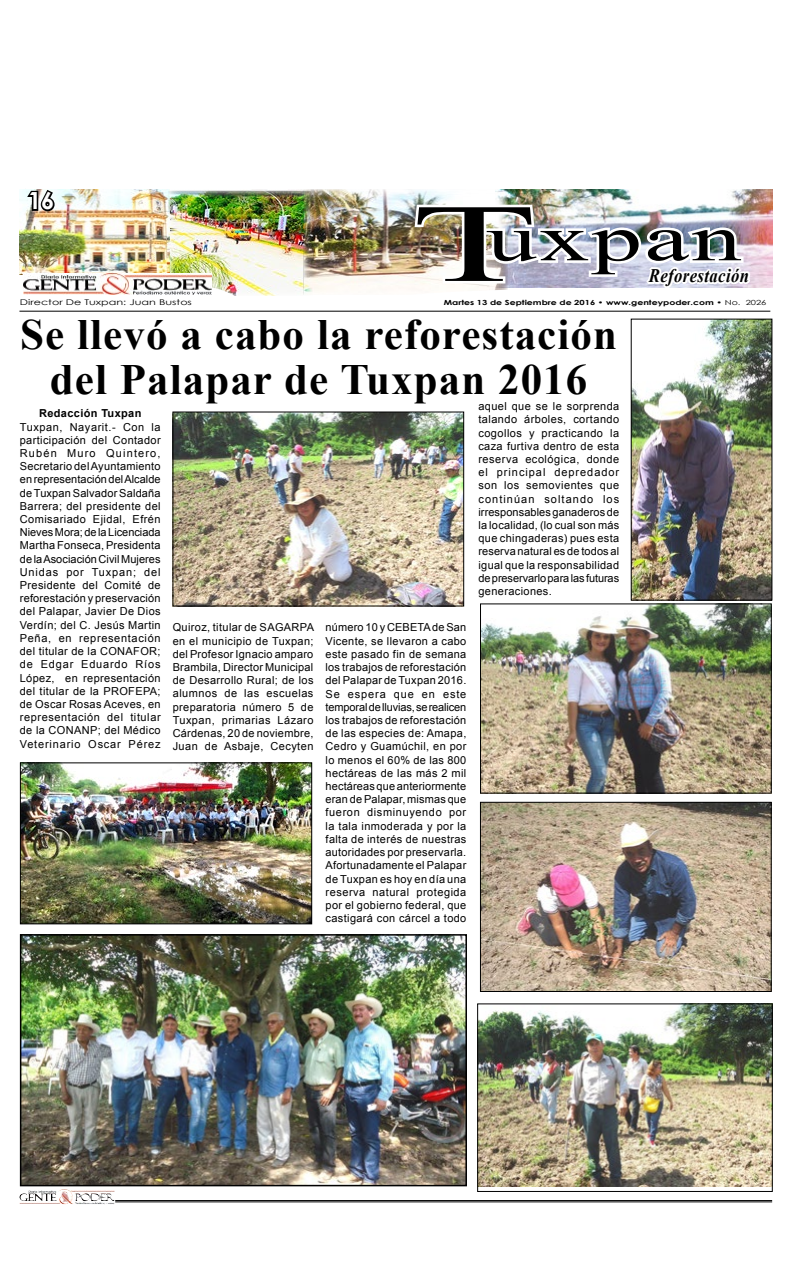
<style>
.page{position:relative;width:792px;height:1276px;background:#fff}
.page>*{position:absolute;margin:0;border:0;box-sizing:border-box;transform-origin:0 0}
.t1{font:111.2px "Times New Roman";color:#000;scale:1.85 1}
.t2{font:65.6px "Times New Roman";letter-spacing:.025em;color:#000;scale:1.53 1}
.t3{font:700 43.2px/44.5px "Times New Roman";letter-spacing:.025em;color:#000;text-align:center}
.t4{font:700 25.2px "Century Gothic";color:#fff;scale:1.14 1}
.t5{font:700 23.6px "Century Gothic";color:#fff}
.t6{font:italic 700 19.2px "Times New Roman";letter-spacing:.025em;color:#000;scale:.87 1}
.t7{font:11px/13.2px "Arial";letter-spacing:.035em;color:#000;text-align:justify}
.t8{font:700 11px "Arial";letter-spacing:.035em;color:#000}
.t9{font:7.9px "Century Gothic";color:#000;scale:1.41 1}
.t10{font:700 7px "Century Gothic";color:#000;scale:1.33 1}
.s1{font-weight:400}
</style>
<div class="page">
<img style="left:58px;top:1189px;width:14px;height:12px">
<hr style="left:115px;top:1200px;width:657px;height:1px;background:#000">
<hr style="left:115px;top:1201px;width:657px;height:1px;background:#000">
<img style="left:20px;top:189px;width:149px;height:86px">
<img style="left:169px;top:189px;width:134px;height:107px">
<svg style="left:19px;top:278px;width:218px;height:33px"></svg>
<img style="left:23px;top:274px;width:189px;height:21px">
<img style="left:507px;top:189px;width:265px;height:4px">
<img style="left:303px;top:189px;width:204px;height:106px">
<hr style="left:19px;top:311px;width:751px;height:1px;background:#000">
<svg style="left:19px;top:189px;width:42px;height:42px"></svg>
<img style="left:382px;top:193px;width:391px;height:138px">
<img style="left:479px;top:1005px;width:292px;height:181px">
<div style="left:477px;top:1003px;width:296px;height:189px;border:1px solid #000"></div>
<img style="left:175px;top:414px;width:287px;height:190px">
<div style="left:173px;top:412px;width:291px;height:194px;border:1px solid #000"></div>
<img style="left:482px;top:605px;width:288px;height:186px">
<div style="left:480px;top:603px;width:292px;height:190px;border:1px solid #000"></div>
<img style="left:482px;top:804px;width:288px;height:186px">
<div style="left:480px;top:802px;width:292px;height:190px;border:1px solid #000"></div>
<img style="left:23px;top:937px;width:441px;height:246px">
<div style="left:20px;top:934px;width:447px;height:252px;border:2px solid #000"></div>
<img style="left:633px;top:321px;width:137px;height:277px">
<div style="left:631px;top:319px;width:141px;height:281px;border:1px solid #000"></div>
<img style="left:22px;top:764px;width:288px;height:158px">
<div style="left:20px;top:762px;width:292px;height:162px;border:1px solid #000"></div>
<h3 class="t5" style="left:28px;top:183px;width:28px">16</h3>
<h3 class="t4" style="left:20px;top:188px;width:30px">16</h3>
<p class="t9" style="left:20px;top:297px;width:123px">Director De Tuxpan: Juan Bustos</p>
<h1 class="t1" style="left:411px;top:165px;width:69px">T</h1>
<p class="t10" style="left:444px;top:297px;width:244px">Martes 13 de Septiembre de 2016 • www.genteypoder.com • <span class="s1">No. 2026</span></p>
<h2 class="t2" style="left:487px;top:192px;width:168px">uxpan</h2>
<h3 class="t6" style="left:649px;top:262px;width:117px">Reforestación</h3>
<h3 class="t3" style="left:20px;top:311px;width:598px">Se llevó a cabo la reforestación del Palapar de Tuxpan 2016</h3>
<p class="t7" style="left:478px;top:399px;width:142px">aquel que se le sorprenda talando árboles, cortando cogollos y practicando la caza furtiva dentro de esta reserva ecológica, donde el principal depredador son los semovientes que continúan soltando los irresponsables ganaderos de la localidad, (lo cual son más que chingaderas) pues esta reserva natural es de todos al igual que la responsabilidad de preservarlo para las futuras generaciones.</p>
<p class="t8" style="left:39px;top:406px;width:104px">Redacción Tuxpan</p>
<p class="t7" style="left:20px;top:420px;width:142px">Tuxpan, Nayarit.- Con la participación del Contador Rubén Muro Quintero, Secretario del Ayuntamiento en representación del Alcalde de Tuxpan Salvador Saldaña Barrera; del presidente del Comisariado Ejidal, Efrén Nieves Mora; de la Licenciada Martha Fonseca, Presidenta de la Asociación Civil Mujeres Unidas por Tuxpan; del Presidente del Comité de reforestación y preservación del Palapar, Javier De Dios Verdín; del C. Jesús Martin Peña, en representación del titular de la CONAFOR; de Edgar Eduardo Ríos López, en representación del titular de la PROFEPA; de Oscar Rosas Aceves, en representación del titular de la CONANP; del Médico Veterinario Oscar Pérez</p>
<p class="t7" style="left:173px;top:621px;width:143px">Quiroz, titular de SAGARPA en el municipio de Tuxpan; del Profesor Ignacio amparo Brambila, Director Municipal de Desarrollo Rural; de los alumnos de las escuelas preparatoria número 5 de Tuxpan, primarias Lázaro Cárdenas, 20 de noviembre, Juan de Asbaje, Cecyten</p>
<p class="t7" style="left:326px;top:621px;width:142px">número 10 y CEBETA de San Vicente, se llevaron a cabo este pasado fin de semana los trabajos de reforestación del Palapar de Tuxpan 2016.<br>Se espera que en este temporal de lluvias, se realicen los trabajos de reforestación de las especies de: Amapa, Cedro y Guamúchil, en por lo menos el 60% de las 800 hectáreas de las más 2 mil hectáreas que anteriormente eran de Palapar, mismas que fueron disminuyendo por la tala inmoderada y por la falta de interés de nuestras autoridades por preservarla.<br>Afortunadamente el Palapar de Tuxpan es hoy en día una reserva natural protegida por el gobierno federal, que castigará con cárcel a todo</p>
</div>
